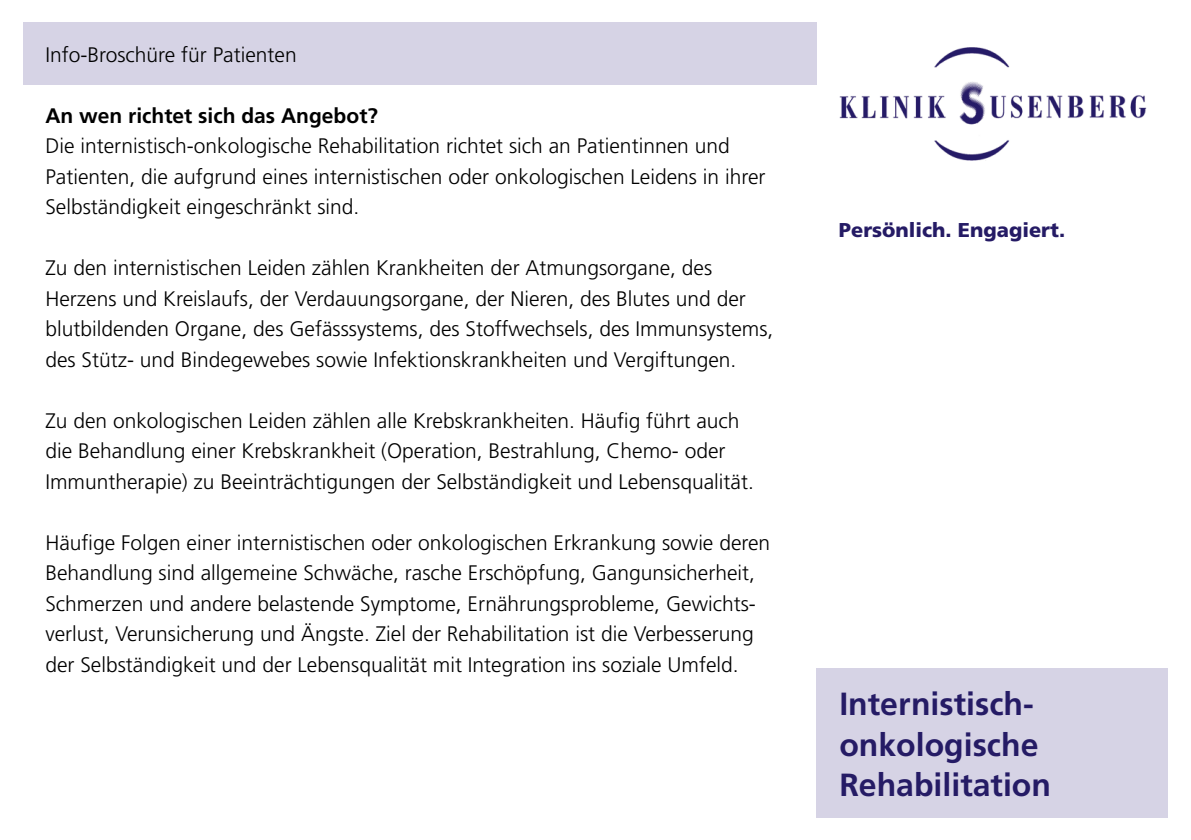
<style>
.page{position:relative;width:1191px;height:840px;background:#fff}
.page>*{position:absolute;margin:0;border:0;box-sizing:border-box;transform-origin:0 0}
.t1{font:700 32px/40px "Frutiger";color:#251b65}
.t2{font:300 21px/30.4px "Frutiger";color:#000}
.t3{font:700 21px "Frutiger";color:#000}
.t4{font:900 20px "Frutiger";color:#251b65}
</style>
<div class="page">
<div style="left:816px;top:667px;width:352px;height:149px;background:#d6d3e5"></div>
<div style="left:23px;top:23px;width:793px;height:62px;background:#d6d3e5"></div>
<img style="left:839px;top:47px;width:308px;height:114px">
<p class="t2" style="left:45px;top:39px;width:253px">Info-Broschüre für Patienten</p>
<p class="t3" style="left:45px;top:103px;width:334px">An wen richtet sich das Angebot?</p>
<p class="t2" style="left:45px;top:131px;width:721px">Die internistisch-onkologische Rehabilitation richtet sich an Patientinnen und<br>Patienten, die aufgrund eines internistischen oder onkologischen Leidens in ihrer<br>Selbständigkeit eingeschränkt sind.</p>
<p class="t2" style="left:45px;top:253px;width:729px">Zu den internistischen Leiden zählen Krankheiten der Atmungsorgane, des Herzens und Kreislaufs, der Verdauungsorgane, der Nieren, des Blutes und der blutbildenden Organe, des Gefässsystems, des Stoffwechsels, des Immunsystems, des Stütz- und Bindegewebes sowie Infektionskrankheiten und Vergiftungen.</p>
<p class="t2" style="left:45px;top:405px;width:710px">Zu den onkologischen Leiden zählen alle Krebskrankheiten. Häufig führt auch die Behandlung einer Krebskrankheit (Operation, Bestrahlung, Chemo- oder<br>Immuntherapie) zu Beeinträchtigungen der Selbständigkeit und Lebensqualität.</p>
<p class="t2" style="left:45px;top:527px;width:726px">Häufige Folgen einer internistischen oder onkologischen Erkrankung sowie deren Behandlung sind allgemeine Schwäche, rasche Erschöpfung, Gangunsicherheit, Schmerzen und andere belastende Symptome, Ernährungsprobleme, Gewichts&shy;verlust, Verunsicherung und Ängste. Ziel der Rehabilitation ist die Verbesserung der Selbständigkeit und der Lebensqualität mit Integration ins soziale Umfeld.</p>
<p class="t4" style="left:839px;top:218px;width:228px">Persönlich. Engagiert.</p>
<h1 class="t1" style="left:839px;top:683px;width:213px">Internistisch&shy;onkologische<br>Rehabilitation</h1>
</div>
